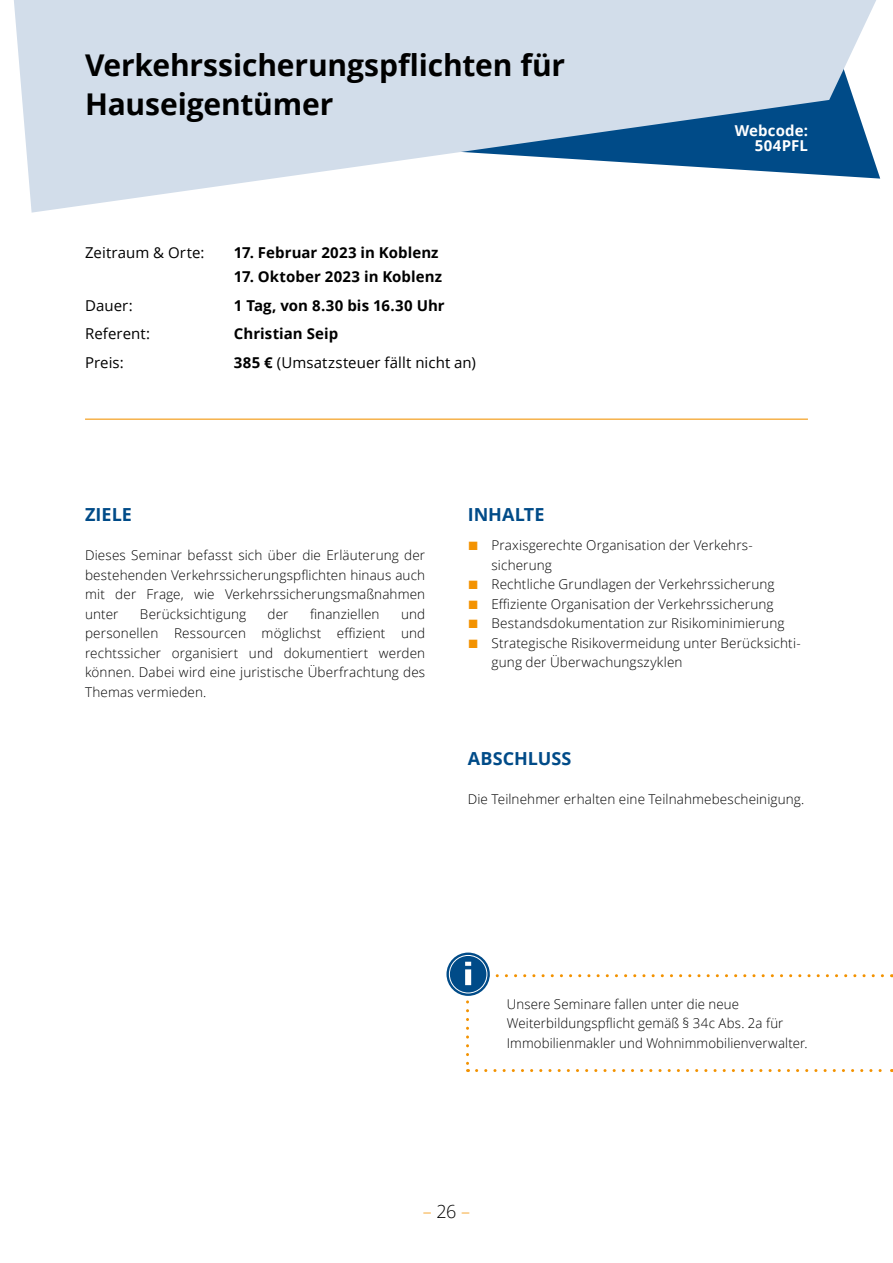
<style>
.page{position:relative;width:893px;height:1263px;background:#fff}
.page>*{position:absolute;margin:0;border:0;box-sizing:border-box;transform-origin:0 0}
.t1{font:700 30px/39px "Open Sans";letter-spacing:-.005em;color:#000}
.t2{font:700 18px "Open Sans";letter-spacing:.005em;color:#004b88}
.t3{font:300 18px "Open Sans";color:#f39200}
.t4{font:700 15px "Open Sans";letter-spacing:.005em;color:#000}
.t5{font:15px "Open Sans";letter-spacing:.005em;color:#000}
.t6{font:700 15px/15px "Open Sans";letter-spacing:.01em;color:#fff;text-align:right}
.t7{font:300 13.5px/19.5px "Open Sans";letter-spacing:.01em;color:#000}
.s1{font-weight:700}
.s2{font-family:"Arial";font-weight:400;font-size:18px;color:#f39200}
.s3{color:#000}
</style>
<div class="page">
<svg style="left:14px;top:0;width:867px;height:213px;fill:#d2ddea"></svg>
<hr style="left:85px;top:419px;width:723px;height:1px;background:#f39200">
<svg style="left:446px;top:952px;width:44px;height:44px"></svg>
<div style="left:449px;top:955px;width:38px;height:38px;border:1px solid #fff;border-radius:50%"></div>
<svg style="left:465px;top:962px;width:427px;height:110px"></svg>
<h1 class="t1" style="left:85px;top:45px;width:482px">Verkehrssicherungspflichten für<br>Hauseigentümer</h1>
<p class="t5" style="left:85px;top:242px;width:121px">Zeitraum &amp; Orte:</p>
<p class="t4" style="left:234px;top:242px;width:206px">17. Februar 2023 in Koblenz</p>
<p class="t4" style="left:234px;top:266px;width:210px">17. Oktober 2023 in Koblenz</p>
<p class="t5" style="left:85px;top:295px;width:49px">Dauer:</p>
<p class="t4" style="left:234px;top:295px;width:212px">1 Tag, von 8.30 bis 16.30 Uhr</p>
<p class="t5" style="left:85px;top:323px;width:67px">Referent:</p>
<p class="t4" style="left:234px;top:323px;width:106px">Christian Seip</p>
<p class="t5" style="left:85px;top:352px;width:40px">Preis:</p>
<p class="t5" style="left:234px;top:352px;width:243px"><span class="s1">385 €</span> (Umsatzsteuer fällt nicht an)</p>
<p class="t6" style="left:735px;top:123px;width:75px">Webcode:<br>504PFL</p>
<h2 class="t2" style="left:85px;top:502px;width:48px">ZIELE</h2>
<p class="t7" style="left:85px;top:545px;width:342px;text-align:justify">Dieses Seminar befasst sich über die Erläuterung der bestehenden Verkehrssicherungspflichten hinaus auch mit der Frage, wie Verkehrssicherungsmaßnahmen unter</p>
<p class="t7" style="left:140px;top:603px;width:108px">Berücksichtigung</p>
<p class="t7" style="left:268px;top:603px;width:22px">der</p>
<p class="t7" style="left:310px;top:603px;width:71px">finanziellen</p>
<p class="t7" style="left:85px;top:603px;width:342px;text-align:justify;text-indent:316px">und personellen Ressourcen möglichst effizient und rechtssicher organisiert und dokumentiert werden können. Dabei wird eine juristische Überfrachtung des Themas vermieden.</p>
<h2 class="t2" style="left:468px;top:502px;width:78px">INHALTE</h2>
<p class="t7" style="left:492px;top:535px;width:261px;text-indent:-24px"><span class="s2">■</span> Praxisgerechte Organisation der Verkehrs&shy;sicherung</p>
<p class="t7" style="left:468px;top:574px;width:308px"><span class="s2">■</span> Rechtliche Grundlagen der Verkehrssicherung</p>
<p class="t7" style="left:468px;top:594px;width:307px"><span class="s2">■</span> Effiziente Organisation der Verkehrssicherung</p>
<p class="t7" style="left:468px;top:613px;width:318px"><span class="s2">■</span> Bestandsdokumentation zur Risikominimierung</p>
<p class="t7" style="left:492px;top:633px;width:311px;text-indent:-24px"><span class="s2">■</span> Strategische Risikovermeidung unter Berücksichti&shy;gung der Überwachungszyklen</p>
<h2 class="t2" style="left:468px;top:746px;width:105px">ABSCHLUSS</h2>
<p class="t7" style="left:468px;top:789px;width:338px">Die Teilnehmer erhalten eine Teilnahmebescheinigung.</p>
<p class="t7" style="left:507px;top:993px;width:302px">Unsere Seminare fallen unter die neue<br>Weiter-bildungspflicht gemäß § 34c Abs. 2a für<br>Immobilien-makler und Wohnimmobilienverwalter.</p>
<h2 class="t3" style="left:423px;top:1199px;width:49px">–<span class="s3">26</span>–</h2>
</div>
